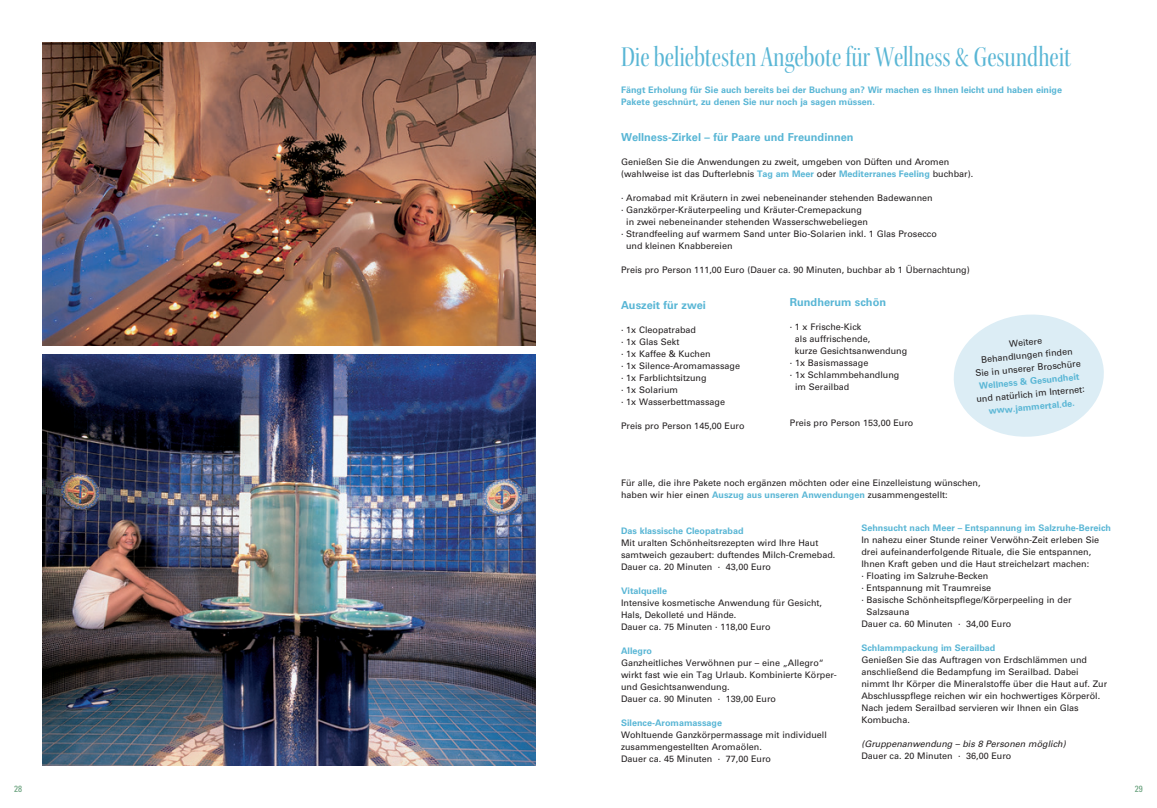
<style>
.page{position:relative;width:1157px;height:808px;background:#fff}
.page>*{position:absolute;margin:0;border:0;box-sizing:border-box;transform-origin:0 0}
.t1{font:30px "Kepler Std Cn Disp";color:#59b6d5}
.t2{font:700 11px "Univers LT Pro 65";color:#59b6d5}
.t3{font:9px/12px "Univers LT Pro 55 Roman";color:#231f20}
.t4{font:700 9px/12px "Univers LT Pro 65";color:#59b6d5}
.t5{font:italic 9px "Univers LT Pro 55";color:#231f20}
.t6{font:condensed 9px "Univers LT Pro";color:#629d77}
.s1{font-family:"Univers LT Pro 65";font-weight:700;color:#59b6d5}
</style>
<div class="page">
<img style="left:43px;top:354px;width:493px;height:411px">
<img style="left:43px;top:43px;width:493px;height:303px">
<svg style="left:954px;top:314px;width:150px;height:123px"></svg>
<p class="t6" style="left:14px;top:783px;width:9px">28</p>
<h1 class="t1" style="left:621px;top:41px;width:451px">Die beliebtesten Angebote für Wellness &amp; Gesundheit</h1>
<p class="t4" style="left:621px;top:83px;width:442px">Fängt Erholung für Sie auch bereits bei der Buchung an? Wir machen es Ihnen leicht und haben einige<br>Pakete geschnürt, zu denen Sie nur noch ja sagen müssen.</p>
<p class="t2" style="left:621px;top:129px;width:234px">Wellness-Zirkel – für Paare und Freundinnen</p>
<p class="t3" style="left:621px;top:155px;width:354px">Genießen Sie die Anwendungen zu zweit, umgeben von Düften und Aromen (wahlweise ist das Dufterlebnis <span class="s1">Tag am Meer</span> oder <span class="s1">Mediterranes Feeling</span> buchbar).</p>
<p class="t3" style="left:621px;top:191px;width:313px">· Aromabad mit Kräutern in zwei nebeneinander stehenden Badewannen</p>
<p class="t3" style="left:621px;top:203px;width:242px">· Ganzkörper-Kräuterpeeling und Kräuter-Cremepackung</p>
<p class="t3" style="left:626px;top:215px;width:243px">in zwei nebeneinander stehenden Wasserschwebeliegen</p>
<p class="t3" style="left:621px;top:227px;width:317px">· Strandfeeling auf warmem Sand unter Bio-Solarien inkl. 1 Glas Prosecco</p>
<p class="t3" style="left:626px;top:239px;width:108px">und kleinen Knabbereien</p>
<p class="t3" style="left:621px;top:263px;width:350px">Preis pro Person 111,00 Euro (Dauer ca. 90 Minuten, buchbar ab 1 Übernachtung)</p>
<p class="t2" style="left:621px;top:297px;width:86px">Auszeit für zwei</p>
<p class="t3" style="left:621px;top:323px;width:121px">· 1x Cleopatrabad<br>· 1x Glas Sekt<br>· 1x Kaffee &amp; Kuchen<br>· 1x Silence-Aromamassage · 1x Farblichtsitzung<br>· 1x Solarium<br>· 1x Wasserbettmassage</p>
<p class="t3" style="left:621px;top:419px;width:125px">Preis pro Person 145,00 Euro</p>
<p class="t2" style="left:790px;top:294px;width:98px">Rundherum schön</p>
<p class="t3" style="left:790px;top:320px;width:73px">· 1 x Frische-Kick</p>
<p class="t3" style="left:795px;top:332px;width:77px">als auffrischende,</p>
<p class="t3" style="left:795px;top:344px;width:114px">kurze Gesichtsanwendung</p>
<p class="t3" style="left:790px;top:356px;width:80px">· 1x Basismassage</p>
<p class="t3" style="left:790px;top:368px;width:111px">· 1x Schlammbehandlung</p>
<p class="t3" style="left:795px;top:380px;width:56px">im Serailbad</p>
<p class="t3" style="left:790px;top:416px;width:125px">Preis pro Person 153,00 Euro</p>
<p class="t3" style="left:972px;top:340px;width:107px;line-height:13px;text-align:center;rotate:-5deg">Weitere<br>B ehandlungen finden<br>S ie in unserer B roschüre</p>
<p class="t4" style="left:978px;top:379px;width:102px;rotate:-5deg">Wellness &amp; G esundheit</p>
<p class="t3" style="left:975px;top:392px;width:112px;rotate:-5deg">und natürlich im Internet:</p>
<p class="t4" style="left:988px;top:404px;width:90px;rotate:-5deg">w w w .jammertal.de.</p>
<p class="t3" style="left:621px;top:476px;width:361px">Für alle, die ihre Pakete noch ergänzen möchten oder eine Einzelleistung wünschen, haben wir hier einen <span class="s1">Auszug aus unseren Anwendungen</span> zusammengestellt:</p>
<p class="t4" style="left:621px;top:524px;width:124px">Das klassische Cleopatrabad</p>
<p class="t3" style="left:621px;top:536px;width:216px">Mit uralten Schönheitsrezepten wird Ihre Haut samtweich gezaubert: duftendes Milch-Cremebad.<br>Dauer ca. 20 Minuten · 43,00 Euro</p>
<p class="t4" style="left:621px;top:584px;width:48px">Vitalquelle</p>
<p class="t3" style="left:621px;top:596px;width:203px">Intensive kosmetische Anwendung für Gesicht,<br>Hals, Dekolleté und Hände.<br>Dauer ca. 75 Minuten · 118,00 Euro</p>
<p class="t4" style="left:621px;top:644px;width:33px">Allegro</p>
<p class="t3" style="left:621px;top:656px;width:217px">Ganzheitliches Verwöhnen pur – eine „Allegro“ wirkt fast wie ein Tag Urlaub. Kombinierte Körper&shy;und Gesichtsanwendung.<br>Dauer ca. 90 Minuten · 139,00 Euro</p>
<p class="t4" style="left:621px;top:716px;width:103px">Silence-Aromamassage</p>
<p class="t3" style="left:621px;top:728px;width:207px">Wohltuende Ganzkörpermassage mit individuell zusammengestellten Aromaölen.<br>Dauer ca. 45 Minuten · 77,00 Euro</p>
<p class="t4" style="left:861px;top:521px;width:251px">Sehnsucht nach Meer – Entspannung im Salzruhe-Bereich</p>
<p class="t3" style="left:861px;top:533px;width:239px">In nahezu einer Stunde reiner Verwöhn-Zeit erleben Sie</p>
<p class="t3" style="left:861px;top:545px;width:231px">drei aufeinanderfolgende Rituale, die Sie entspannen,</p>
<p class="t3" style="left:861px;top:557px;width:229px">Ihnen Kraft geben und die Haut streichelzart machen:</p>
<p class="t3" style="left:861px;top:569px;width:128px">· Floating im Salzruhe-Becken</p>
<p class="t3" style="left:861px;top:581px;width:131px">· Entspannung mit Traumreise</p>
<p class="t3" style="left:861px;top:593px;width:212px">· Basische Schönheitspflege/Körperpeeling in der</p>
<p class="t3" style="left:866px;top:605px;width:45px">Salzsauna</p>
<p class="t3" style="left:861px;top:617px;width:152px">Dauer ca. 60 Minuten · 34,00 Euro</p>
<p class="t4" style="left:861px;top:641px;width:136px">Schlammpackung im Serailbad</p>
<p class="t3" style="left:861px;top:653px;width:247px">Genießen Sie das Auftragen von Erdschlämmen und anschließend die Bedampfung im Serailbad. Dabei nimmt Ihr Körper die Mineralstoffe über die Haut auf. Zur Abschlusspflege reichen wir ein hochwertiges Körperöl.<br>Nach jedem Serailbad servieren wir Ihnen ein Glas Kombucha.</p>
<p class="t5" style="left:861px;top:737px;width:206px">(Gruppenanwendung – bis 8 Personen möglich)</p>
<p class="t3" style="left:861px;top:749px;width:152px">Dauer ca. 20 Minuten · 36,00 Euro</p>
<p class="t6" style="left:1134px;top:783px;width:9px">29</p>
</div>
